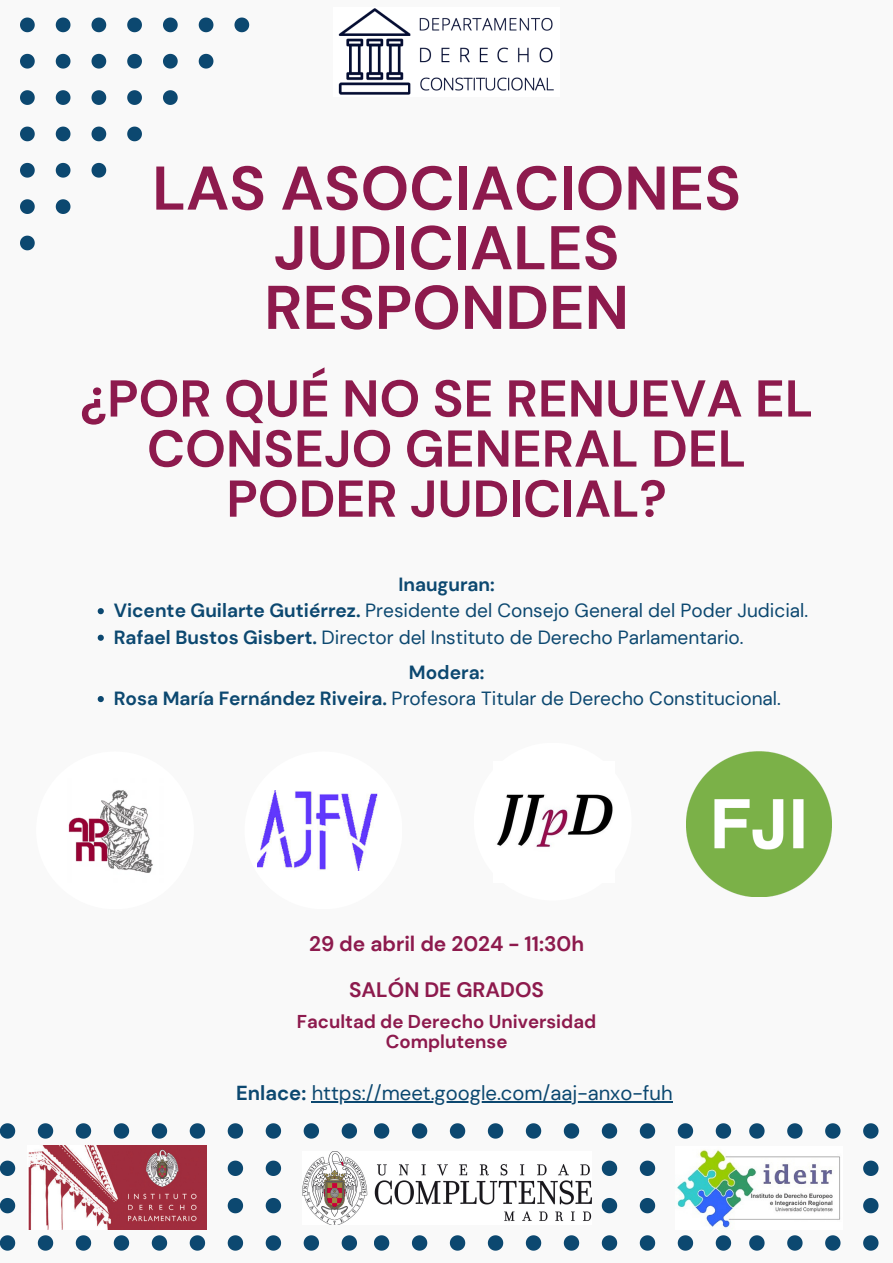
<style>
.page{position:relative;width:893px;height:1263px;background:#f9f9f9}
.page>*{position:absolute;margin:0;border:0;box-sizing:border-box;transform-origin:0 0}
.t1{font:700 61.57px/59.6px "DM Sans";color:#8d1a4d;text-align:center}
.t2{font:700 51.68px/50.1px "DM Sans";color:#8d1a4d;text-align:center}
.t3{font:700 20.92px "DM Sans";color:#8d1a4d}
.t4{font:20.25px "DM Sans";color:#0c4870}
.t5{font:19.05px/26.5px "DM Sans";color:#0c4870}
.t6{font:700 18.6px/20.9px "DM Sans";color:#8d1a4d;text-align:center}
.s1{font-weight:700}
</style>
<div class="page">
<svg style="left:234px;top:18px;width:15px;height:14px"></svg>
<svg style="left:199px;top:18px;width:14px;height:14px"></svg>
<svg style="left:199px;top:54px;width:14px;height:15px"></svg>
<svg style="left:163px;top:18px;width:15px;height:14px"></svg>
<svg style="left:163px;top:54px;width:15px;height:15px"></svg>
<svg style="left:163px;top:90px;width:15px;height:15px"></svg>
<svg style="left:127px;top:18px;width:15px;height:14px"></svg>
<svg style="left:127px;top:54px;width:15px;height:15px"></svg>
<svg style="left:127px;top:90px;width:15px;height:15px"></svg>
<svg style="left:127px;top:127px;width:15px;height:14px"></svg>
<svg style="left:91px;top:18px;width:15px;height:14px"></svg>
<svg style="left:91px;top:54px;width:15px;height:15px"></svg>
<svg style="left:91px;top:90px;width:15px;height:15px"></svg>
<svg style="left:91px;top:127px;width:15px;height:14px"></svg>
<svg style="left:91px;top:163px;width:15px;height:15px"></svg>
<svg style="left:56px;top:18px;width:14px;height:14px"></svg>
<svg style="left:56px;top:54px;width:14px;height:15px"></svg>
<svg style="left:56px;top:90px;width:14px;height:15px"></svg>
<svg style="left:56px;top:127px;width:14px;height:14px"></svg>
<svg style="left:56px;top:163px;width:14px;height:15px"></svg>
<svg style="left:56px;top:199px;width:14px;height:15px"></svg>
<svg style="left:20px;top:18px;width:15px;height:14px"></svg>
<svg style="left:20px;top:54px;width:15px;height:15px"></svg>
<svg style="left:20px;top:90px;width:15px;height:15px"></svg>
<svg style="left:20px;top:127px;width:15px;height:14px"></svg>
<svg style="left:20px;top:163px;width:15px;height:15px"></svg>
<svg style="left:20px;top:199px;width:15px;height:15px"></svg>
<svg style="left:20px;top:236px;width:15px;height:14px"></svg>
<img style="left:338px;top:8px;width:216px;height:87px">
<svg style="left:749px;top:1123px;width:15px;height:15px"></svg>
<svg style="left:787px;top:1123px;width:15px;height:15px"></svg>
<svg style="left:825px;top:1123px;width:15px;height:15px"></svg>
<svg style="left:863px;top:1123px;width:15px;height:15px"></svg>
<svg style="left:863px;top:1160px;width:15px;height:16px"></svg>
<svg style="left:863px;top:1198px;width:15px;height:15px"></svg>
<svg style="left:749px;top:1235px;width:15px;height:15px"></svg>
<svg style="left:787px;top:1235px;width:15px;height:15px"></svg>
<svg style="left:825px;top:1235px;width:15px;height:15px"></svg>
<svg style="left:863px;top:1235px;width:15px;height:15px"></svg>
<svg style="left:0;top:1123px;width:15px;height:15px"></svg>
<svg style="left:38px;top:1123px;width:15px;height:15px"></svg>
<svg style="left:76px;top:1123px;width:15px;height:15px"></svg>
<svg style="left:114px;top:1123px;width:15px;height:15px"></svg>
<svg style="left:152px;top:1123px;width:15px;height:15px"></svg>
<svg style="left:190px;top:1123px;width:15px;height:15px"></svg>
<svg style="left:228px;top:1123px;width:15px;height:15px"></svg>
<svg style="left:266px;top:1123px;width:15px;height:15px"></svg>
<svg style="left:304px;top:1123px;width:15px;height:15px"></svg>
<svg style="left:342px;top:1123px;width:15px;height:15px"></svg>
<svg style="left:0;top:1160px;width:15px;height:16px"></svg>
<svg style="left:228px;top:1160px;width:15px;height:16px"></svg>
<svg style="left:266px;top:1160px;width:15px;height:16px"></svg>
<svg style="left:0;top:1198px;width:15px;height:15px"></svg>
<svg style="left:228px;top:1198px;width:15px;height:15px"></svg>
<svg style="left:266px;top:1198px;width:15px;height:15px"></svg>
<svg style="left:0;top:1235px;width:15px;height:15px"></svg>
<svg style="left:38px;top:1235px;width:15px;height:15px"></svg>
<svg style="left:76px;top:1235px;width:15px;height:15px"></svg>
<svg style="left:114px;top:1235px;width:15px;height:15px"></svg>
<svg style="left:152px;top:1235px;width:15px;height:15px"></svg>
<svg style="left:190px;top:1235px;width:15px;height:15px"></svg>
<svg style="left:228px;top:1235px;width:15px;height:15px"></svg>
<svg style="left:266px;top:1235px;width:15px;height:15px"></svg>
<svg style="left:304px;top:1235px;width:15px;height:15px"></svg>
<svg style="left:342px;top:1235px;width:15px;height:15px"></svg>
<img style="left:686px;top:751px;width:145px;height:145px">
<div style="left:36px;top:751px;width:158px;height:158px;background:#fff;border-radius:50%"></div>
<img style="left:68px;top:790px;width:85px;height:83px">
<svg style="left:374px;top:1123px;width:15px;height:15px"></svg>
<svg style="left:412px;top:1123px;width:15px;height:15px"></svg>
<svg style="left:450px;top:1123px;width:15px;height:15px"></svg>
<svg style="left:488px;top:1123px;width:15px;height:15px"></svg>
<svg style="left:526px;top:1123px;width:15px;height:15px"></svg>
<svg style="left:564px;top:1123px;width:15px;height:15px"></svg>
<svg style="left:602px;top:1123px;width:15px;height:15px"></svg>
<svg style="left:640px;top:1123px;width:15px;height:15px"></svg>
<svg style="left:678px;top:1123px;width:15px;height:15px"></svg>
<svg style="left:716px;top:1123px;width:15px;height:15px"></svg>
<svg style="left:602px;top:1160px;width:15px;height:16px"></svg>
<svg style="left:640px;top:1160px;width:15px;height:16px"></svg>
<svg style="left:602px;top:1198px;width:15px;height:15px"></svg>
<svg style="left:640px;top:1198px;width:15px;height:15px"></svg>
<svg style="left:374px;top:1235px;width:15px;height:15px"></svg>
<svg style="left:412px;top:1235px;width:15px;height:15px"></svg>
<svg style="left:450px;top:1235px;width:15px;height:15px"></svg>
<svg style="left:488px;top:1235px;width:15px;height:15px"></svg>
<svg style="left:526px;top:1235px;width:15px;height:15px"></svg>
<svg style="left:564px;top:1235px;width:15px;height:15px"></svg>
<svg style="left:602px;top:1235px;width:15px;height:15px"></svg>
<svg style="left:640px;top:1235px;width:15px;height:15px"></svg>
<svg style="left:678px;top:1235px;width:15px;height:15px"></svg>
<svg style="left:716px;top:1235px;width:15px;height:15px"></svg>
<img style="left:302px;top:1151px;width:289px;height:74px">
<img style="left:677px;top:1150px;width:163px;height:78px">
<img style="left:28px;top:1145px;width:178px;height:84px">
<div style="left:244px;top:751px;width:158px;height:158px;background:#fff;border-radius:50%"></div>
<img style="left:258px;top:790px;width:120px;height:80px">
<svg style="left:98px;top:608px;width:6px;height:6px"></svg>
<svg style="left:98px;top:635px;width:6px;height:6px"></svg>
<svg style="left:98px;top:696px;width:6px;height:6px"></svg>
<hr style="left:312px;top:1101px;width:360px;height:1px;background:#0c4870">
<div style="left:474px;top:743px;width:157px;height:157px;background:#fff;border-radius:50%"></div>
<img style="left:496px;top:794px;width:117px;height:53px">
<p class="t1" style="left:152px;top:159px;width:590px">LAS ASOCIACIONES<br>JUDICIALES<br>RESPONDEN</p>
<h4 class="t2" style="left:80px;top:374px;width:735px">¿POR QUÉ NO SE RENUEVA EL<br>CONSEJO GENERAL DEL<br>PODER JUDICIAL?</h4>
<p class="t5" style="left:114px;top:571px;width:696px;text-indent:284px"><span class="s1">Inauguran:<br>Vicente Guilarte Gutiérrez.</span> Presidente del Consejo General del Poder Judicial.<br><span class="s1">Rafael Bustos Gisbert.</span> Director del Instituto de Derecho Parlamentario.</p>
<p class="t5" style="left:114px;top:659px;width:668px;text-align:center"><span class="s1">Modera:<br>Rosa María Fernández Riveira.</span> Profesora Titular de Derecho Constitucional.</p>
<p class="t3" style="left:309px;top:930px;width:276px">29 de abril de 2024 - 11:30h</p>
<h3 class="t3" style="left:349px;top:977px;width:196px">SALÓN DE GRADOS</h3>
<h5 class="t6" style="left:297px;top:1011px;width:301px">Facultad de Derecho Universidad<br>Complutense</h5>
<p class="t4" style="left:236px;top:1080px;width:438px"><span class="s1">Enlace:</span> https://meet.google.com/aaj-anxo-fuh</p>
</div>
